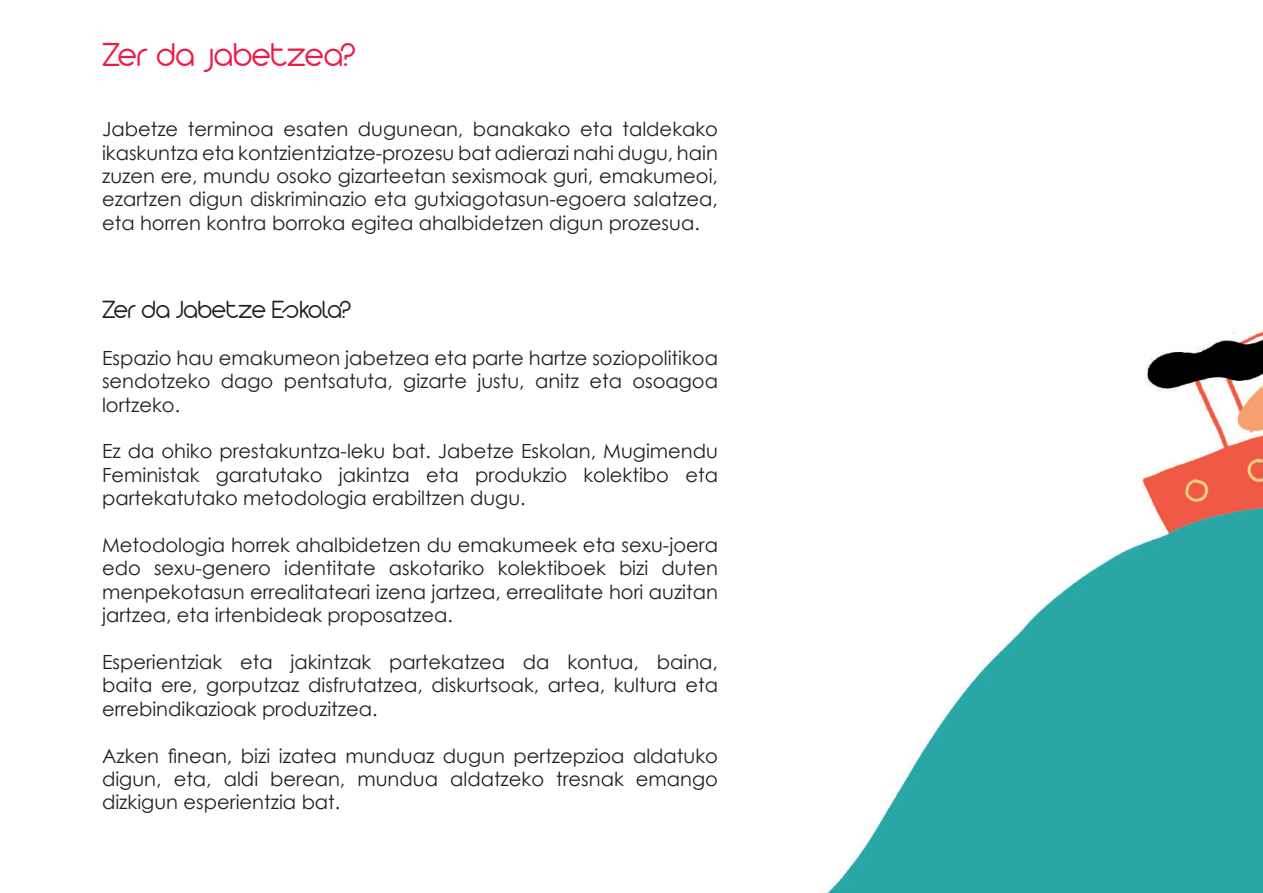
<style>
.page{position:relative;width:1263px;height:893px;background:#fff}
.page>*{position:absolute;margin:0;border:0;box-sizing:border-box;transform-origin:0 0}
.t1{font:300 36px "Arista 2.0";color:#ed1c46}
.t2{font:300 27px "Arista 2.0 Alternate";color:#231f20}
.t3{font:19.5px/23.4px "Century Gothic";color:#231f20;text-align:justify}
</style>
<div class="page">
<img style="left:827px;top:331px;width:436px;height:562px">
<h1 class="t1" style="left:102px;top:29px;width:255px">Zer da Jabetzea?</h1>
<p class="t3" style="left:102px;top:117px;width:617px">Jabetze terminoa esaten dugunean, banakako eta taldekako ikaskuntza eta kontzientziatze-prozesu bat adierazi nahi dugu, hain zuzen ere, mundu osoko gizarteetan sexismoak guri, emakumeoi, ezartzen digun diskriminazio eta gutxiagotasun-egoera salatzea, eta horren kontra borroka egitea ahalbidetzen digun prozesua.</p>
<h2 class="t2" style="left:102px;top:294px;width:250px">Zer da Jabetze Eskola?</h2>
<p class="t3" style="left:102px;top:346px;width:617px">Espazio hau emakumeon jabetzea eta parte hartze soziopolitikoa sendotzeko dago pentsatuta, gizarte justu, anitz eta osoagoa lortzeko.</p>
<p class="t3" style="left:102px;top:439px;width:617px">Ez da ohiko prestakuntza-leku bat. Jabetze Eskolan, Mugimendu Feministak garatutako jakintza eta produkzio kolektibo eta partekatutako metodologia erabiltzen dugu.</p>
<p class="t3" style="left:102px;top:533px;width:617px">Metodologia horrek ahalbidetzen du emakumeek eta sexu-joera edo sexu-genero identitate askotariko kolektiboek bizi duten menpekotasun errealitateari izena jartzea, errealitate hori auzitan jartzea, eta irtenbideak proposatzea.</p>
<p class="t3" style="left:102px;top:650px;width:617px">Esperientziak eta jakintzak partekatzea da kontua, baina, baita ere, gorputzaz disfrutatzea, diskurtsoak, artea, kultura eta errebindikazioak produzitzea.</p>
<p class="t3" style="left:102px;top:743px;width:617px">Azken finean, bizi izatea munduaz dugun pertzepzioa aldatuko digun, eta, aldi berean, mundua aldatzeko tresnak emango dizkigun esperientzia bat.</p>
</div>
